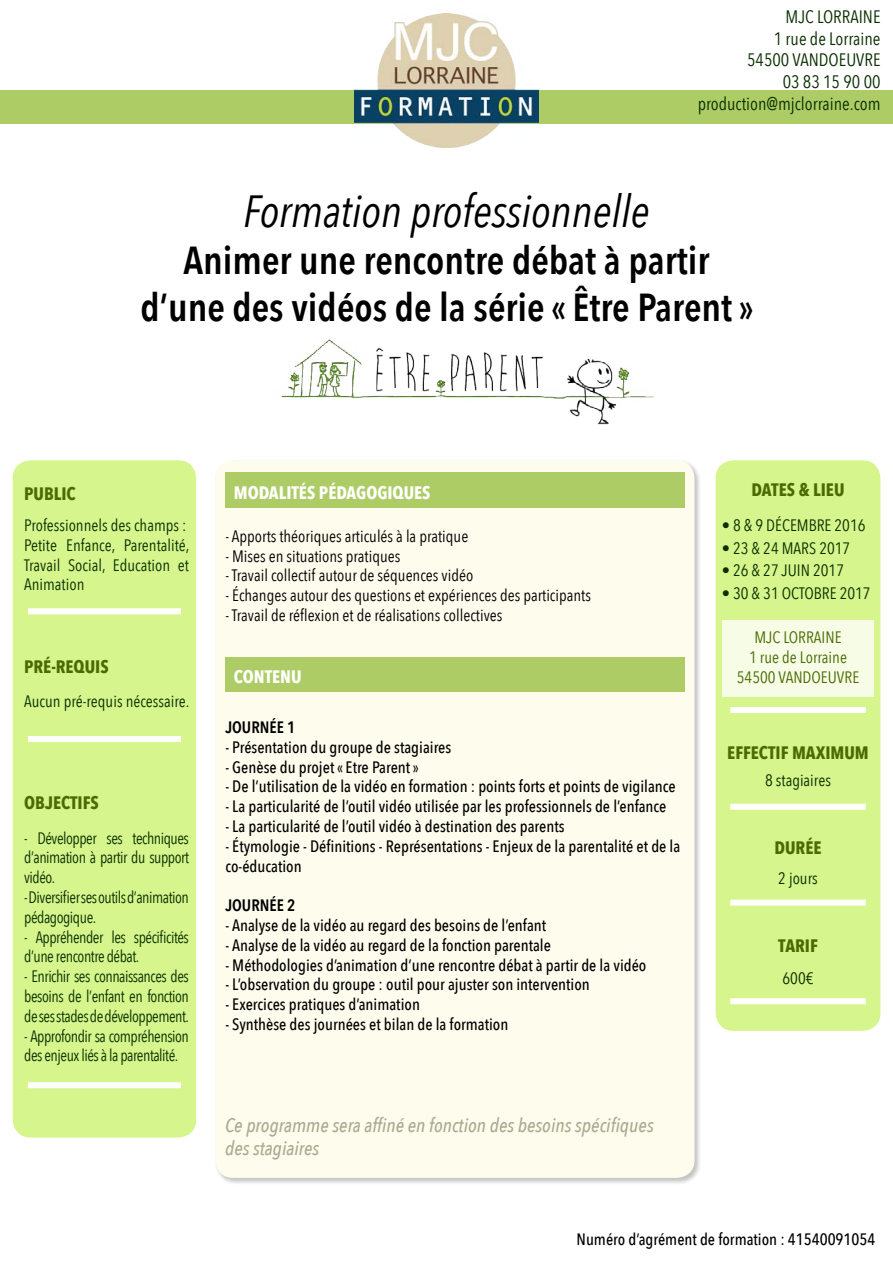
<style>
.page{position:relative;width:893px;height:1263px;background:#fff}
.page>*{position:absolute;margin:0;border:0;box-sizing:border-box;transform-origin:0 0}
.t1{font:italic 45px "Avenir Next Condensed";color:#000}
.t2{font:600 39px/46.8px "Avenir Next Condensed";color:#000;text-align:center}
.t3{font:italic 500 19.5px/23.4px "Avenir Next Condensed";color:#aba990}
.t4{font:18px/21.6px "Avenir Next Condensed";color:#0a2f00;text-align:right}
.t5{font:700 18px "Avenir Next Condensed";color:#4b6a00}
.t6{font:700 18px "Avenir Next Condensed";color:#fff}
.t7{font:500 16.5px/19.8px "Avenir Next Condensed";color:#000}
.t8{font:16.5px/19.8px "Avenir Next Condensed";letter-spacing:-.03em;color:#0a2f00;scale:.95 1}
.t9{font:16.5px "Avenir Next Condensed";color:#000}
.t10{font:16.5px/19.8px "Avenir Next Condensed";color:#0a2f00}
.t11{font:16.5px/19.8px "Avenir Next Condensed";color:#4b6a00;text-align:center}
.t12{font:600 16.5px "Avenir Next Condensed";color:#000}
.t13{font:16.5px "Avenir Next Condensed";letter-spacing:-.03em;color:#0a2f00}
</style>
<div class="page">
<div style="left:215px;top:459px;width:486px;height:726px;background:#000;opacity:.42"></div>
<div style="left:215px;top:460px;width:479px;height:718px;background:#fdfced;border-radius:18px"></div>
<div style="left:716px;top:460px;width:164px;height:571px;background:#d6f58d;border-radius:18px"></div>
<div style="left:13px;top:460px;width:183px;height:677px;background:#d6f58d;border-radius:18px"></div>
<div style="left:225px;top:472px;width:460px;height:35px;background:#adcc66"></div>
<div style="left:225px;top:657px;width:460px;height:34px;background:#adcc66"></div>
<div style="left:28px;top:608px;width:153px;height:6px;background:#fff"></div>
<div style="left:28px;top:736px;width:153px;height:6px;background:#fff"></div>
<div style="left:28px;top:1082px;width:153px;height:6px;background:#fff"></div>
<div style="left:730px;top:707px;width:136px;height:6px;background:#fff"></div>
<div style="left:730px;top:804px;width:136px;height:6px;background:#fff"></div>
<div style="left:730px;top:899px;width:136px;height:6px;background:#fff"></div>
<div style="left:730px;top:998px;width:136px;height:6px;background:#fff"></div>
<div style="left:722px;top:620px;width:152px;height:76px;background:#f6fce6"></div>
<img style="left:281px;top:339px;width:373px;height:86px">
<div style="left:0;top:90px;width:893px;height:33px;background:#adcc66"></div>
<img style="left:355px;top:13px;width:183px;height:135px">
<p class="t4" style="left:698px;top:5px;width:184px">MJC LORRAINE<br>1 rue de Lorraine<br>54500 VANDOEUVRE<br>03 83 15 90 00 production@mjclorraine.com</p>
<h1 class="t1" style="left:243px;top:184px;width:408px">Formation professionnelle</h1>
<h2 class="t2" style="left:140px;top:236px;width:615px">Animer une rencontre débat à partir d’une des vidéos de la série « Être Parent »</h2>
<p class="t6" style="left:234px;top:481px;width:198px">MODALITÉS PÉDAGOGIQUES</p>
<p class="t5" style="left:24px;top:482px;width:53px">PUBLIC</p>
<p class="t5" style="left:752px;top:479px;width:94px">DATES &amp; LIEU</p>
<p class="t10" style="left:24px;top:515px;width:167px">Professionnels des champs :<br>Petite Enfance, Parentalité,<br>Travail Social, Education et<br>Animation</p>
<p class="t5" style="left:24px;top:655px;width:86px">PRÉ-REQUIS</p>
<p class="t10" style="left:24px;top:690px;width:167px">Aucun pré-requis nécessaire.</p>
<p class="t5" style="left:24px;top:792px;width:76px">OBJECTIFS</p>
<p class="t8" style="left:24px;top:827px;width:175px;text-align:justify">- Développer ses techniques d’animation à partir du support vidéo.</p>
<p class="t8" style="left:24px;top:886px;width:175px">- Diversifier ses outils d’animation pédagogique.</p>
<p class="t8" style="left:24px;top:926px;width:175px">- Appréhender les spécificités d’une rencontre débat.</p>
<p class="t8" style="left:24px;top:966px;width:175px;text-align:justify">- Enrichir ses connaissances des besoins de l’enfant en fonction de ses stades de développement.</p>
<p class="t8" style="left:24px;top:1025px;width:175px">- Approfondir sa compréhension des enjeux liés à la parentalité.</p>
<p class="t9" style="left:225px;top:522px;width:244px">- Apports théoriques articulés à la pratique</p>
<p class="t9" style="left:225px;top:542px;width:177px">- Mises en situations pratiques</p>
<p class="t9" style="left:225px;top:562px;width:249px">- Travail collectif autour de séquences vidéo</p>
<p class="t9" style="left:225px;top:581px;width:367px">- Échanges autour des questions et expériences des participants</p>
<p class="t9" style="left:225px;top:601px;width:279px">- Travail de réflexion et de réalisations collectives</p>
<p class="t6" style="left:234px;top:666px;width:69px">CONTENU</p>
<p class="t12" style="left:225px;top:713px;width:71px">JOURNÉE 1</p>
<p class="t7" style="left:225px;top:737px;width:227px">- Présentation du groupe de stagiaires</p>
<p class="t7" style="left:225px;top:757px;width:195px">- Genèse du projet « Etre Parent »</p>
<p class="t7" style="left:225px;top:777px;width:452px">- De l’utilisation de la vidéo en formation : points forts et points de vigilance</p>
<p class="t7" style="left:225px;top:796px;width:443px">- La particularité de l’outil vidéo utilisée par les professionnels de l’enfance</p>
<p class="t7" style="left:225px;top:816px;width:341px">- La particularité de l’outil vidéo à destination des parents</p>
<p class="t7" style="left:225px;top:836px;width:456px">- Étymologie - Définitions - Représentations - Enjeux de la parentalité et de la co-éducation</p>
<p class="t12" style="left:225px;top:891px;width:71px">JOURNÉE 2</p>
<p class="t7" style="left:225px;top:915px;width:322px">- Analyse de la vidéo au regard des besoins de l’enfant</p>
<p class="t7" style="left:225px;top:935px;width:327px">- Analyse de la vidéo au regard de la fonction parentale</p>
<p class="t7" style="left:225px;top:955px;width:423px">- Méthodologies d’animation d’une rencontre débat à partir de la vidéo</p>
<p class="t7" style="left:225px;top:975px;width:366px">- L’observation du groupe : outil pour ajuster son intervention</p>
<p class="t7" style="left:225px;top:994px;width:196px">- Exercices pratiques d’animation</p>
<p class="t7" style="left:225px;top:1014px;width:285px">- Synthèse des journées et bilan de la formation</p>
<p class="t3" style="left:225px;top:1113px;width:430px">Ce programme sera affiné en fonction des besoins spécifiques des stagiaires</p>
<p class="t10" style="left:722px;top:515px;width:145px">• 8 &amp; 9 DÉCEMBRE 2016</p>
<p class="t10" style="left:722px;top:537px;width:130px">• 23 &amp; 24 MARS 2017</p>
<p class="t10" style="left:722px;top:560px;width:124px">• 26 &amp; 27 JUIN 2017</p>
<p class="t10" style="left:722px;top:582px;width:150px">• 30 &amp; 31 OCTOBRE 2017</p>
<p class="t11" style="left:737px;top:627px;width:124px">MJC LORRAINE<br>1 rue de Lorraine<br>54500 VANDOEUVRE</p>
<p class="t5" style="left:727px;top:742px;width:143px">EFFECTIF MAXIMUM</p>
<p class="t10" style="left:765px;top:770px;width:67px">8 stagiaires</p>
<p class="t5" style="left:775px;top:836px;width:48px">DURÉE</p>
<p class="t13" style="left:778px;top:864px;width:41px">2 jours</p>
<p class="t5" style="left:778px;top:935px;width:41px">TARIF</p>
<p class="t13" style="left:782px;top:964px;width:33px">600€</p>
<p class="t7" style="left:576px;top:1230px;width:300px">Numéro d’agrément de formation : 41540091054</p>
</div>
